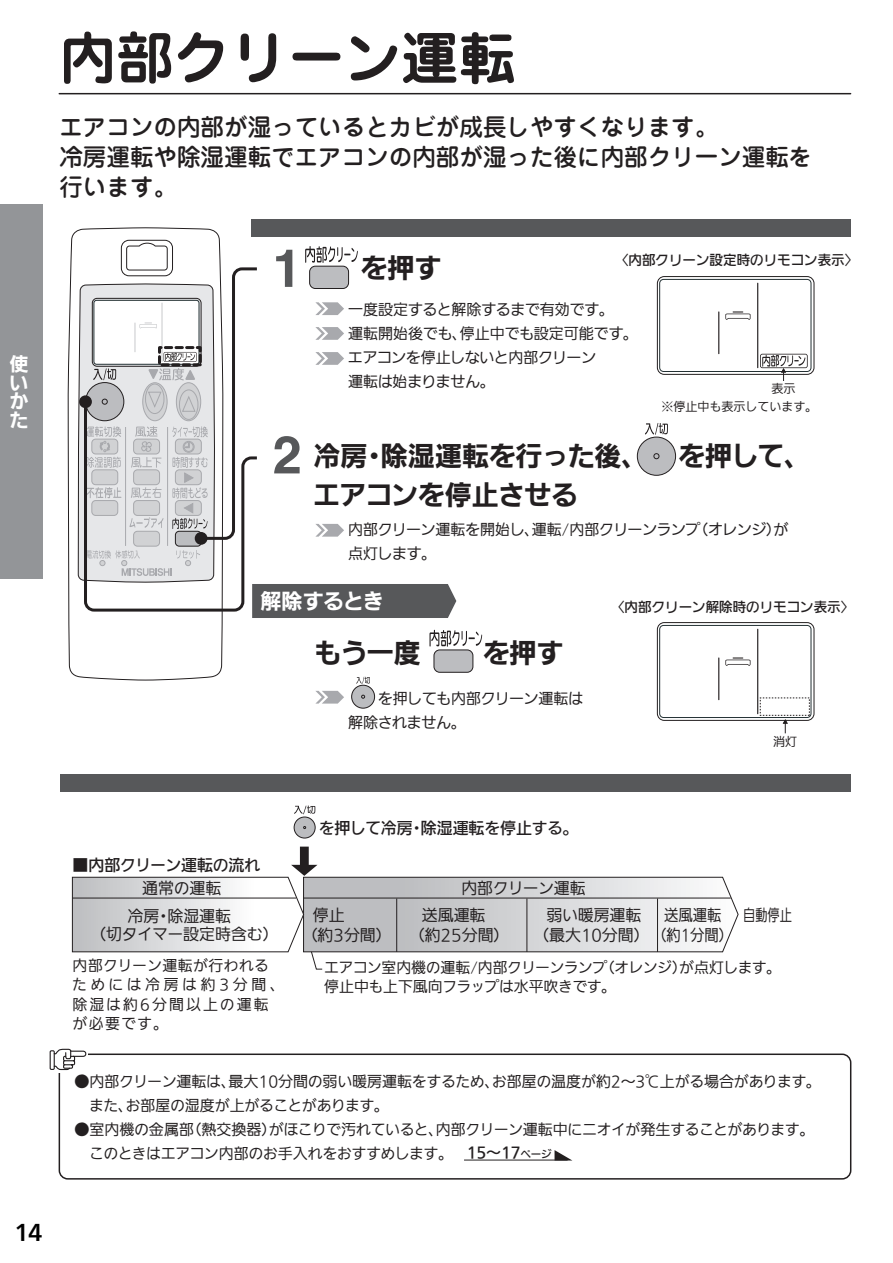
<style>
.page{position:relative;width:893px;height:1263px;background:#fff}
.page>*{position:absolute;margin:0;border:0;box-sizing:border-box;transform-origin:0 0}
.t1{font:57px "Jun 501 Bold 90 pv RKSJ H";color:#231f20}
.t2{font:27px/39px "Iwa UD Go Dsp Pro Bd 90 pv RKSJ H";letter-spacing:-.015em;color:#231f20}
.t3{font:24px/29.7px "Jun 34 Medium 90 pv RKSJ H";color:#231f20}
.t4{font:21px "Iwa UD Go Dsp Pro Bd 90 pv RKSJ H";letter-spacing:-.015em;color:#fff}
.t5{font:21px "Iwa UD Go Dsp Pro Bd 90 pv RKSJ H";color:#000}
.t6{font:18.9px/18.5px "Iwa UD Go Dsp Pro Bd 90 pv RKSJ H";color:#fff;text-align:justify}
.t7{font:15.9px/20.2px "Iwa UD Go Hon Pro Th 90 pv RKSJ H";color:#231f20}
.t8{font:15.9px "Iwa UD Go Hon Pro Md 90 pv RKSJ H";letter-spacing:-.015em;color:#231f20}
.t9{font:15.9px "Iwa UD Go Hon Pro Th 90 pv RKSJ H";color:#231f20;scale:.9 1}
.t10{font:15.9px "Iwa UD Go Hon Pro Th 90 pv RKSJ H";color:#231f20;scale:.77 1}
.t11{font:15px/24px "Iwa UD Go Hon Pro Th 90 pv RKSJ H";letter-spacing:-.02em;color:#231f20}
.t12{font:15px/24px "Iwa UD Go Dsp Pro Th 90 pv RKSJ H";letter-spacing:-.02em;color:#231f20}
.t13{font:15px "Iwa UD Go Dsp Pro Md 90 pv RKSJ H";color:#231f20}
.t14{font:14.85px/19.2px "Iwa UD Go Hon Pro Th 90 pv RKSJ H";letter-spacing:-.025em;color:#231f20}
.t15{font:14.85px/19.2px "Iwa UD Go Hon Pro Th 90 pv RKSJ H";letter-spacing:.125em;color:#231f20}
.t16{font:13.5px "Iwa UD Go Dsp Pro Md 90 pv RKSJ H";color:#231f20}
.t17{font:12px/17.2px "Iwa UD Go Hon Pro Th 90 pv RKSJ H";color:#231f20}
.s1{font-size:10.5px}
</style>
<div class="page">
<div style="left:0;top:204px;width:42px;height:374px;background:#939598"></div>
<div style="left:657px;top:622px;width:157px;height:99px;border:1px solid #231f20;border-radius:7px"></div>
<div style="left:657px;top:276px;width:157px;height:99px;border:1px solid #231f20;border-radius:7px"></div>
<svg style="left:67px;top:227px;width:156px;height:454px"></svg>
<div style="left:121px;top:240px;width:52px;height:36px;border:1px solid #231f20;border-radius:8px"></div>
<div style="left:251px;top:219px;width:599px;height:17px;background:#57585a"></div>
<div style="left:60px;top:775px;width:790px;height:17px;background:#57585a"></div>
<hr style="left:59px;top:93px;width:791px;height:1px;background:#231f20">
<div style="left:59px;top:1054px;width:792px;height:126px;border:2px solid #231f20;border-radius:8px"></div>
<div style="left:57px;top:1052px;width:31px;height:21px;background:#fff"></div>
<svg style="left:49px;top:1048px;width:38px;height:23px"></svg>
<svg style="left:645px;top:423px;width:23px;height:12px"></svg>
<div style="left:637px;top:437px;width:38px;height:38px;background:#bcbdc0;border-radius:50%"></div>
<div style="left:637px;top:437px;width:39px;height:39px;border:1px solid #231f20;border-radius:50%"></div>
<svg style="left:653px;top:453px;width:6px;height:6px"></svg>
<svg style="left:356px;top:677px;width:14px;height:7px"></svg>
<div style="left:351px;top:685px;width:23px;height:23px;background:#bcbdc0;border-radius:50%"></div>
<div style="left:351px;top:685px;width:24px;height:23px;border:1px solid #231f20;border-radius:50%"></div>
<svg style="left:361px;top:695px;width:4px;height:4px"></svg>
<svg style="left:429px;top:630px;width:53px;height:17px"></svg>
<div style="left:434px;top:650px;width:39px;height:22px;background:#bcbdc0;border-radius:6px"></div>
<div style="left:433px;top:649px;width:40px;height:24px;border:1px solid #231f20;border-radius:6px"></div>
<svg style="left:72px;top:847px;width:667px;height:123px"></svg>
<hr style="left:396px;top:899px;width:1px;height:53px;background:#231f20">
<div style="left:294px;top:817px;width:21px;height:21px;background:#bcbdc0;border-radius:50%"></div>
<div style="left:294px;top:817px;width:21px;height:21px;border:1px solid #231f20;border-radius:50%"></div>
<svg style="left:294px;top:806px;width:21px;height:8px"></svg>
<svg style="left:658px;top:279px;width:153px;height:102px"></svg>
<svg style="left:658px;top:625px;width:153px;height:108px"></svg>
<hr style="left:464px;top:1160px;width:103px;height:1px;background:#231f20">
<svg style="left:554px;top:1150px;width:18px;height:11px"></svg>
<svg style="left:315px;top:691px;width:29px;height:13px"></svg>
<svg style="left:78px;top:243px;width:378px;height:375px"></svg>
<p class="t6" style="left:9px;top:357px;width:20px">使いかた</p>
<h1 class="t1" style="left:59px;top:37px;width:457px">内部クリーン運転</h1>
<h3 class="t3" style="left:59px;top:115px;width:754px">エアコンの内部が湿っているとカビが成長しやすくなります。<br>冷房運転や除湿運転でエアコンの内部が湿った後に内部クリーン運転を行います。</h3>
<h2 class="t2" style="left:360px;top:252px;width:82px">を押す</h2>
<p class="t16" style="left:615px;top:255px;width:245px">〈内部クリーン設定時のリモコン表示〉</p>
<p class="t12" style="left:348px;top:299px;width:292px">一度設定すると解除するまで有効です。<br>運転開始後でも、停止中でも設定可能です。エアコンを停止しないと内部クリーン<br>運転は始まりません。</p>
<p class="t17" style="left:661px;top:382px;width:158px;text-indent:110px">表示<br>※停止中も表示しています。</p>
<h2 class="t2" style="left:313px;top:440px;width:499px">冷房・除湿運転を行った後、　 を押して、エアコンを停止させる</h2>
<p class="t12" style="left:348px;top:519px;width:442px">内部クリーン運転を開始し、運転/内部クリーンランプ（オレンジ）が点灯します。</p>
<h3 class="t4" style="left:260px;top:593px;width:125px">解除するとき</h3>
<h2 class="t2" style="left:314px;top:637px;width:250px">もう一度　　 を押す</h2>
<p class="t12" style="left:348px;top:688px;width:236px">　　を押しても内部クリーン運転は解除されません。</p>
<p class="t16" style="left:611px;top:602px;width:245px">〈内部クリーン解除時のリモコン表示〉</p>
<p class="t17" style="left:773px;top:734px;width:25px">消灯</p>
<h3 class="t5" style="left:15px;top:1224px;width:29px">14</h3>
<p class="t8" style="left:319px;top:822px;width:261px">を押して冷房・除湿運転を停止する。</p>
<p class="t8" style="left:72px;top:859px;width:189px">■内部クリーン運転の流れ</p>
<p class="t7" style="left:142px;top:880px;width:81px">通常の運転</p>
<p class="t7" style="left:422px;top:876px;width:165px;line-height:27.6px;text-indent:40px">内部クリーン運転送風運転</p>
<p class="t7" style="left:409px;top:927px;width:102px">（約25分間）</p>
<p class="t7" style="left:302px;top:907px;width:92px;text-indent:11px">停止<br>（約3分間）</p>
<p class="t14" style="left:324px;top:960px;width:459px">エアコン室内機の運転/内部クリーンランプ（オレンジ）が点灯します。停止中も上下風向フラップは水平吹きです。</p>
<p class="t9" style="left:664px;top:909px;width:65px">送風運転</p>
<p class="t7" style="left:127px;top:908px;width:105px">冷房・除湿運転</p>
<p class="t10" style="left:743px;top:909px;width:65px">自動停止</p>
<p class="t7" style="left:90px;top:926px;width:190px">（切タイマー設定時含む）</p>
<p class="t7" style="left:533px;top:907px;width:201px;text-indent:13px">弱い暖房運転<br>（最大10分間）（約1分間）</p>
<p class="t15" style="left:72px;top:958px;width:214px">内部クリーン運転が行われるためには冷房は約3分間、除湿は約6分間以上の運転が必要です。</p>
<p class="t11" style="left:74px;top:1071px;width:748px">●内部クリーン運転は、最大10分間の弱い暖房運転をするため、お部屋の温度が約2～3℃上がる場合があります。　また、お部屋の湿度が上がることがあります。</p>
<p class="t11" style="left:74px;top:1119px;width:741px">●室内機の金属部（熱交換器）がほこりで汚れていると、内部クリーン運転中にニオイが発生することがあります。　このときはエアコン内部のお手入れをおすすめします。</p>
<p class="t13" style="left:466px;top:1147px;width:86px">15～17<span class="s1">ページ</span></p>
</div>
